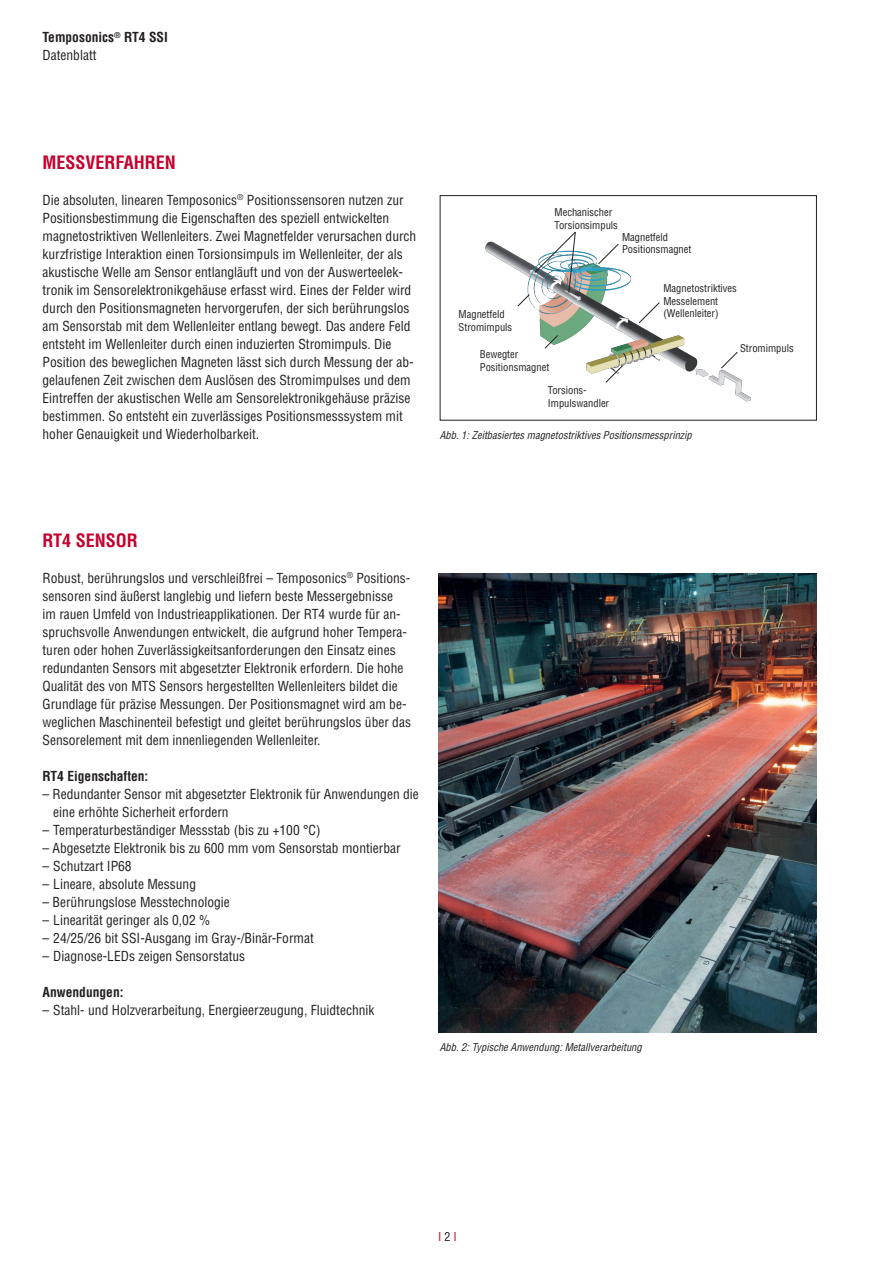
<style>
.page{position:relative;width:893px;height:1263px;background:#fff}
.page>*{position:absolute;margin:0;border:0;box-sizing:border-box;transform-origin:0 0}
.Headlines{font:700 condensed 18px "Helvetica LT Std";color:#c5002e}
.Continous_text__germ{font:condensed 13.5px/18px "Helvetica LT Std";color:#231f20}
.Continous_text__germ-2{font:700 condensed 13.5px/18px "Helvetica LT Std";color:#231f20}
.t1{font:condensed 12px "Helvetica LT Std";color:#c5002e}
.Image_description{font:condensed 10.5px/12.6px "Helvetica LT Std";color:#231f20}
.Image_description-2{font:italic condensed 10.5px "Helvetica LT Std";color:#231f20}
.s1{font-weight:400}
.s2{color:#231f20}
</style>
<div class="page">
<img style="left:438px;top:573px;width:378px;height:460px">
<div style="left:440px;top:195px;width:377px;height:226px;border:1px solid #231f20"></div>
<img style="left:452px;top:241px;width:330px;height:180px">
<svg style="left:544px;top:335px;width:14px;height:14px"></svg>
<svg style="left:605px;top:365px;width:18px;height:18px"></svg>
<svg style="left:721px;top:351px;width:17px;height:18px"></svg>
<svg style="left:638px;top:302px;width:22px;height:22px"></svg>
<svg style="left:598px;top:243px;width:21px;height:22px"></svg>
<svg style="left:517px;top:231px;width:59px;height:76px"></svg>
<p class="Continous_text__germ-2" style="left:43px;top:28px;width:127px">Temposonics<sup>®</sup> RT4 SSI<br><span class="s1">Datenblatt</span></p>
<p class="Headlines" style="left:43px;top:151px;width:135px">MESSVERFAHREN</p>
<p class="Continous_text__germ" style="left:43px;top:191px;width:375px">Die absoluten, linearen Temposonics<sup>®</sup> Positionssensoren nutzen zur Positionsbestimmung die Eigenschaften des speziell entwickelten magnetostriktiven Wellenleiters. Zwei Magnetfelder verursachen durch kurzfristige Interaktion einen Torsionsimpuls im Wellenleiter, der als akustische Welle am Sensor entlangläuft und von der Auswerteelek‑</p>
<p class="Continous_text__germ" style="left:43px;top:281px;width:373px">tronik im Sensorelektronikgehäuse erfasst wird. Eines der Felder wird durch den Positionsmagneten hervorgerufen, der sich berührungslos am Sensorstab mit dem Wellenleiter entlang bewegt. Das andere Feld entsteht im Wellenleiter durch einen induzierten Stromimpuls. Die Position des beweglichen Magneten lässt sich durch Messung der ab&shy;gelaufenen Zeit zwischen dem Auslösen des Stromimpulses und dem Eintreffen der akustischen Welle am Sensorelektronikgehäuse präzise bestimmen. So entsteht ein zuverlässiges Positionsmesssystem mit hoher Genauigkeit und Wiederholbarkeit.</p>
<p class="Image_description" style="left:459px;top:308px;width:48px">Magnetfeld</p>
<p class="Image_description" style="left:459px;top:321px;width:55px">Stromimpuls</p>
<p class="Image_description" style="left:555px;top:206px;width:59px">Mechanischer</p>
<p class="Image_description" style="left:555px;top:219px;width:65px">Torsionsimpuls</p>
<p class="Image_description" style="left:622px;top:230px;width:48px">Magnetfeld</p>
<p class="Image_description" style="left:622px;top:243px;width:71px">Positionsmagnet</p>
<p class="Image_description" style="left:663px;top:282px;width:75px">Magnetostriktives<br>Messelement</p>
<p class="Image_description" style="left:663px;top:307px;width:57px">(Wellenleiter)</p>
<p class="Image_description" style="left:480px;top:348px;width:40px">Bewegter</p>
<p class="Image_description" style="left:480px;top:361px;width:71px">Positionsmagnet</p>
<p class="Image_description" style="left:548px;top:384px;width:40px">Torsions-</p>
<p class="Image_description" style="left:548px;top:396px;width:63px">Impulswandler</p>
<p class="Image_description-2" style="left:440px;top:428px;width:253px">Abb. 1: Zeitbasiertes magnetostriktives Positionsmessprinzip</p>
<p class="Image_description" style="left:740px;top:342px;width:55px">Stromimpuls</p>
<p class="Headlines" style="left:43px;top:529px;width:97px">RT4 SENSOR</p>
<p class="Continous_text__germ" style="left:43px;top:569px;width:370px">Robust, berührungslos und verschleißfrei – Temposonics<sup>®</sup> Positions&shy;sensoren sind äußerst langlebig und liefern beste Messergebnisse<br>im rauen Umfeld von Industrieapplikationen. Der RT4 wurde für an&shy;spruchsvolle Anwendungen entwickelt, die aufgrund hoher Tempera&shy;turen oder hohen Zuverlässigkeitsanforderungen den Einsatz eines redundanten Sensors mit abgesetzter Elektronik erfordern. Die hohe Qualität des von MTS Sensors hergestellten Wellenleiters bildet die Grundlage für präzise Messungen. Der Positionsmagnet wird am be&shy;weglichen Maschinenteil befestigt und gleitet berührungslos über das Sensorelement mit dem innenliegenden Wellenleiter.</p>
<p class="Continous_text__germ-2" style="left:43px;top:767px;width:107px">RT4 Eigenschaften:</p>
<p class="Continous_text__germ" style="left:53px;top:785px;width:367px;text-indent:-11px">– Redundanter Sensor mit abgesetzter Elektronik für Anwendungen die eine erhöhte Sicherheit erfordern</p>
<p class="Continous_text__germ" style="left:43px;top:821px;width:279px">– Temperaturbeständiger Messstab (bis zu +100 °C)</p>
<p class="Continous_text__germ" style="left:43px;top:839px;width:360px">– Abgesetzte Elektronik bis zu 600 mm vom Sensorstab montierbar</p>
<p class="Continous_text__germ" style="left:43px;top:857px;width:91px">– Schutzart IP68</p>
<p class="Continous_text__germ" style="left:43px;top:875px;width:155px">– Lineare, absolute Messung</p>
<p class="Continous_text__germ" style="left:43px;top:893px;width:189px">– Berührungslose Messtechnologie</p>
<p class="Continous_text__germ" style="left:43px;top:911px;width:169px">– Linearität geringer als 0,02 %</p>
<p class="Continous_text__germ" style="left:43px;top:929px;width:273px">– 24/25/26 bit SSI-Ausgang im Gray-/Binär-Format</p>
<p class="Continous_text__germ" style="left:43px;top:947px;width:204px">– Diagnose-LEDs zeigen Sensorstatus</p>
<p class="Continous_text__germ-2" style="left:43px;top:983px;width:83px">Anwendungen:</p>
<p class="Continous_text__germ" style="left:43px;top:1001px;width:333px">– Stahl- und Holzverarbeitung, Energieerzeugung, Fluidtechnik</p>
<p class="Image_description-2" style="left:440px;top:1041px;width:204px">Abb. 2: Typische Anwendung: Metallverarbeitung</p>
<p class="t1" style="left:438px;top:1229px;width:20px">I <span class="s2">2</span> I</p>
</div>
